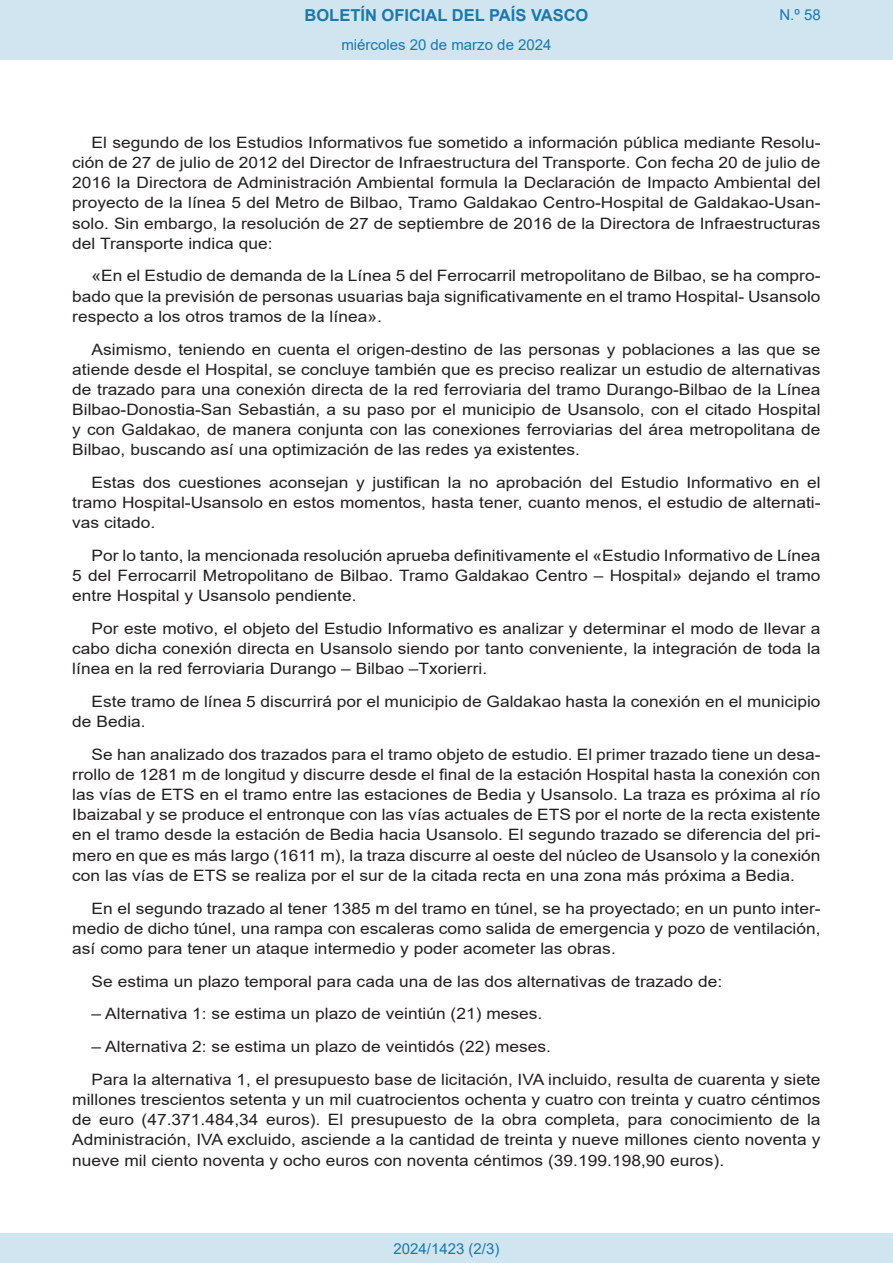
<style>
.page{position:relative;width:893px;height:1263px;background:#fff}
.page>*{position:absolute;margin:0;border:0;box-sizing:border-box;transform-origin:0 0}
.t1{font:700 16.5px "Arial";color:#1879ad}
.BOPVDetalle{font:15.6px/20.1px "Arial";color:#231f20;text-align:justify;scale:1.11 1}
.Paginacion_Centro{font:15px "Arial";color:#1879ad}
</style>
<div class="page">
<div style="left:0;top:0;width:893px;height:60px;background:#d0e5f0"></div>
<div style="left:0;top:1233px;width:893px;height:30px;background:#d0e5f0"></div>
<p class="t1" style="left:305px;top:3px;width:285px">BOLETÍN OFICIAL DEL PAÍS VASCO</p>
<p class="Paginacion_Centro" style="left:341px;top:35px;width:212px">miércoles 20 de marzo de 2024</p>
<p class="Paginacion_Centro" style="left:779px;top:5px;width:43px">N.º 58</p>
<p class="BOPVDetalle" style="left:72px;top:132px;width:676px;text-indent:19px">El segundo de los Estudios Informativos fue sometido a información pública mediante Resolu&shy;ción de 27 de julio de 2012 del Director de Infraestructura del Transporte. Con fecha 20 de julio de 2016 la Directora de Administración Ambiental formula la Declaración de Impacto Ambiental del proyecto de la línea 5 del Metro de Bilbao, Tramo Galdakao Centro-Hospital de Galdakao-Usan&shy;solo. Sin embargo, la resolución de 27 de septiembre de 2016 de la Directora de Infraestructuras del Transporte indica que:</p>
<p class="BOPVDetalle" style="left:72px;top:266px;width:676px;text-indent:19px">«En el Estudio de demanda de la Línea 5 del Ferrocarril metropolitano de Bilbao, se ha compro&shy;bado que la previsión de personas usuarias baja significativamente en el tramo Hospital- Usansolo respecto a los otros tramos de la línea».</p>
<p class="BOPVDetalle" style="left:72px;top:339px;width:676px;text-indent:19px">Asimismo, teniendo en cuenta el origen-destino de las personas y poblaciones a las que se atiende desde el Hospital, se concluye también que es preciso realizar un estudio de alternativas de trazado para una conexión directa de la red ferroviaria del tramo Durango-Bilbao de la Línea Bilbao-Donostia-San Sebastián, a su paso por el municipio de Usansolo, con el citado Hospital y con Galdakao, de manera conjunta con las conexiones ferroviarias del área metropolitana de Bilbao, buscando así una optimización de las redes ya existentes.</p>
<p class="BOPVDetalle" style="left:72px;top:472px;width:676px;text-indent:19px">Estas dos cuestiones aconsejan y justifican la no aprobación del Estudio Informativo en el tramo Hospital-Usansolo en estos momentos, hasta tener, cuanto menos, el estudio de alternati&shy;vas citado.</p>
<p class="BOPVDetalle" style="left:72px;top:545px;width:676px;text-indent:19px">Por lo tanto, la mencionada resolución aprueba definitivamente el «Estudio Informativo de Línea 5 del Ferrocarril Metropolitano de Bilbao. Tramo Galdakao Centro – Hospital» dejando el tramo entre Hospital y Usansolo pendiente.</p>
<p class="BOPVDetalle" style="left:72px;top:618px;width:676px;text-indent:19px">Por este motivo, el objeto del Estudio Informativo es analizar y determinar el modo de llevar a cabo dicha conexión directa en Usansolo siendo por tanto conveniente, la integración de toda la línea en la red ferroviaria Durango – Bilbao –Txorierri.</p>
<p class="BOPVDetalle" style="left:72px;top:691px;width:676px;text-indent:19px">Este tramo de línea 5 discurrirá por el municipio de Galdakao hasta la conexión en el municipio de Bedia.</p>
<p class="BOPVDetalle" style="left:72px;top:744px;width:676px;text-indent:19px">Se han analizado dos trazados para el tramo objeto de estudio. El primer trazado tiene un desa&shy;rrollo de 1281 m de longitud y discurre desde el final de la estación Hospital hasta la conexión con las vías de ETS en el tramo entre las estaciones de Bedia y Usansolo. La traza es próxima al río Ibaizabal y se produce el entronque con las vías actuales de ETS por el norte de la recta existente en el tramo desde la estación de Bedia hacia Usansolo. El segundo trazado se diferencia del pri&shy;mero en que es más largo (1611 m), la traza discurre al oeste del núcleo de Usansolo y la conexión con las vías de ETS se realiza por el sur de la citada recta en una zona más próxima a Bedia.</p>
<p class="BOPVDetalle" style="left:72px;top:898px;width:676px;text-indent:19px">En el segundo trazado al tener 1385 m del tramo en túnel, se ha proyectado; en un punto inter&shy;medio de dicho túnel, una rampa con escaleras como salida de emergencia y pozo de ventilación, así como para tener un ataque intermedio y poder acometer las obras.</p>
<p class="BOPVDetalle" style="left:92px;top:971px;width:570px">Se estima un plazo temporal para cada una de las dos alternativas de trazado de:</p>
<p class="BOPVDetalle" style="left:92px;top:1004px;width:408px">– Alternativa 1: se estima un plazo de veintiún (21) meses.</p>
<p class="BOPVDetalle" style="left:92px;top:1037px;width:415px">– Alternativa 2: se estima un plazo de veintidós (22) meses.</p>
<p class="BOPVDetalle" style="left:72px;top:1069px;width:676px;text-indent:19px">Para la alternativa 1, el presupuesto base de licitación, IVA incluido, resulta de cuarenta y siete millones trescientos setenta y un mil cuatrocientos ochenta y cuatro con treinta y cuatro céntimos de euro (47.371.484,34 euros). El presupuesto de la obra completa, para conocimiento de la Administración, IVA excluido, asciende a la cantidad de treinta y nueve millones ciento noventa y nueve mil ciento noventa y ocho euros con noventa céntimos (39.199.198,90 euros).</p>
<p class="Paginacion_Centro" style="left:393px;top:1238px;width:107px">2024/1423 (2/3)</p>
</div>
